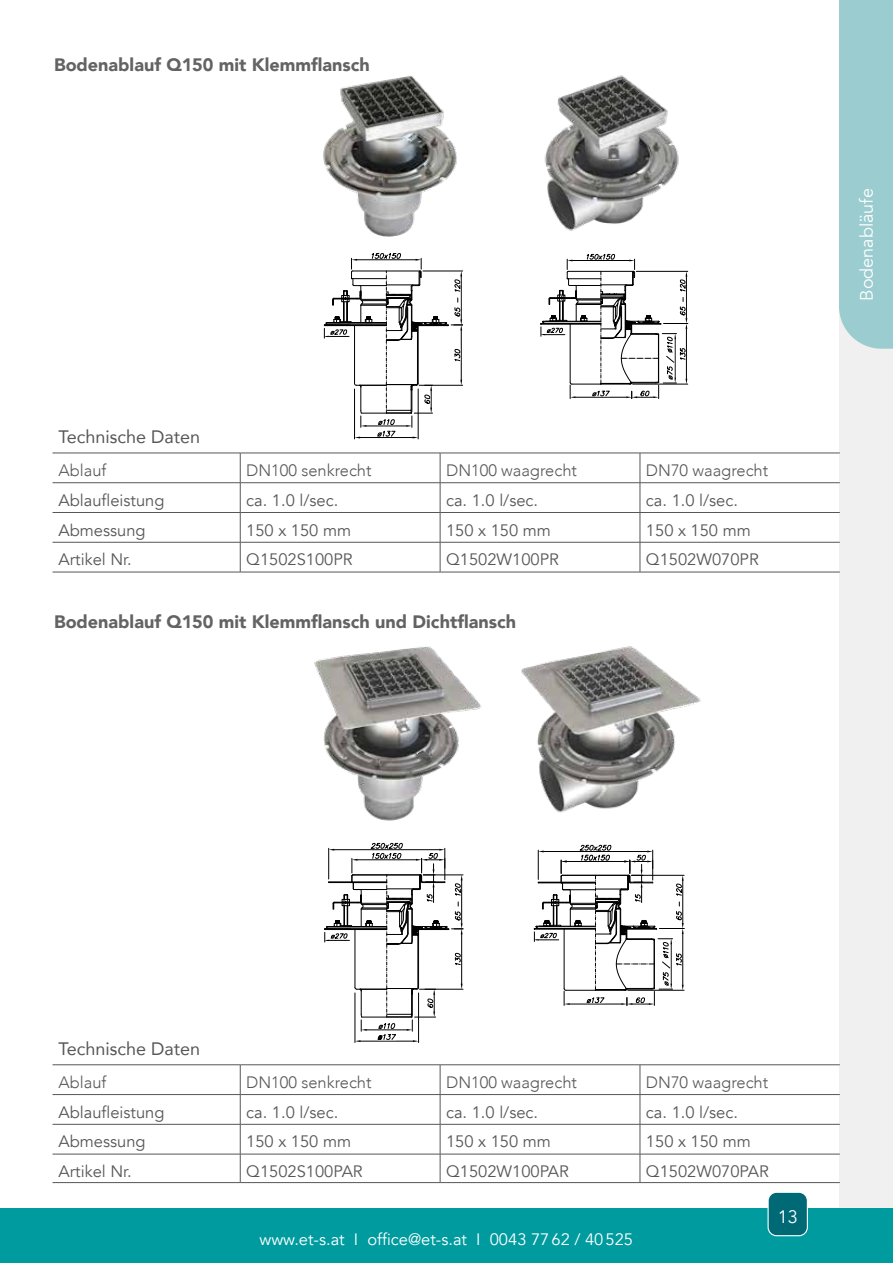
<style>
.page{position:relative;width:893px;height:1263px;background:#fff}
.page>*{position:absolute;margin:0;border:0;box-sizing:border-box;transform-origin:0 0}
.t1{font:900 18px "Avenir";color:#646363}
.t2{font:18px "Avenir";color:#575756}
.t3{font:18px "Avenir";color:#fff}
.t4{font:16.5px "Avenir";color:#575756}
.t5{font:300 16.5px "Avenir";color:#575756}
.t6{font:16.5px "Avenir";color:#fff}
</style>
<div class="page">
<div style="left:839px;top:0;width:54px;height:1213px;background:#f0f0f0"></div>
<div style="left:0;top:1208px;width:893px;height:55px;background:#009b9e"></div>
<div style="left:768px;top:1192px;width:39px;height:44px;background:#006976;border-radius:9px"></div>
<div style="left:767px;top:1192px;width:41px;height:44px;border:1px solid #fff;border-radius:9px"></div>
<div style="left:839px;top:0;width:54px;height:349px;background:#9bcccf"></div>
<hr style="left:240px;top:453px;width:200px;height:1px;background:#575756">
<hr style="left:440px;top:453px;width:200px;height:1px;background:#575756">
<hr style="left:640px;top:453px;width:200px;height:1px;background:#575756">
<hr style="left:53px;top:453px;width:187px;height:1px;background:#575756">
<hr style="left:53px;top:482px;width:187px;height:1px;background:#575756">
<hr style="left:240px;top:482px;width:200px;height:1px;background:#575756">
<hr style="left:440px;top:482px;width:200px;height:1px;background:#575756">
<hr style="left:640px;top:482px;width:200px;height:1px;background:#575756">
<hr style="left:53px;top:512px;width:187px;height:1px;background:#575756">
<hr style="left:240px;top:512px;width:200px;height:1px;background:#575756">
<svg style="left:240px;top:453px;width:1px;height:89px"></svg>
<hr style="left:440px;top:512px;width:200px;height:1px;background:#575756">
<svg style="left:440px;top:453px;width:1px;height:89px"></svg>
<hr style="left:640px;top:512px;width:200px;height:1px;background:#575756">
<svg style="left:640px;top:453px;width:1px;height:89px"></svg>
<hr style="left:53px;top:542px;width:187px;height:1px;background:#575756">
<hr style="left:240px;top:542px;width:200px;height:1px;background:#575756">
<hr style="left:240px;top:542px;width:1px;height:30px;background:#575756">
<hr style="left:440px;top:542px;width:200px;height:1px;background:#575756">
<hr style="left:440px;top:542px;width:1px;height:30px;background:#575756">
<hr style="left:640px;top:542px;width:200px;height:1px;background:#575756">
<hr style="left:640px;top:542px;width:1px;height:30px;background:#575756">
<hr style="left:53px;top:572px;width:187px;height:1px;background:#575756">
<hr style="left:240px;top:572px;width:200px;height:1px;background:#575756">
<hr style="left:440px;top:572px;width:200px;height:1px;background:#575756">
<hr style="left:640px;top:572px;width:200px;height:1px;background:#575756">
<hr style="left:354px;top:389px;width:1px;height:50px;background:#000">
<hr style="left:418px;top:389px;width:1px;height:50px;background:#000">
<svg style="left:324px;top:253px;width:139px;height:185px"></svg>
<hr style="left:240px;top:1064px;width:200px;height:1px;background:#575756">
<hr style="left:440px;top:1064px;width:200px;height:1px;background:#575756">
<hr style="left:640px;top:1064px;width:200px;height:1px;background:#575756">
<hr style="left:53px;top:1064px;width:187px;height:1px;background:#575756">
<hr style="left:53px;top:1094px;width:187px;height:1px;background:#575756">
<hr style="left:240px;top:1094px;width:200px;height:1px;background:#575756">
<svg style="left:240px;top:1065px;width:1px;height:59px"></svg>
<hr style="left:440px;top:1094px;width:200px;height:1px;background:#575756">
<svg style="left:440px;top:1065px;width:1px;height:59px"></svg>
<hr style="left:640px;top:1094px;width:200px;height:1px;background:#575756">
<svg style="left:640px;top:1065px;width:1px;height:59px"></svg>
<hr style="left:53px;top:1124px;width:187px;height:1px;background:#575756">
<hr style="left:240px;top:1124px;width:200px;height:1px;background:#575756">
<hr style="left:240px;top:1124px;width:1px;height:30px;background:#575756">
<hr style="left:440px;top:1124px;width:200px;height:1px;background:#575756">
<hr style="left:440px;top:1124px;width:1px;height:30px;background:#575756">
<hr style="left:640px;top:1124px;width:200px;height:1px;background:#575756">
<hr style="left:640px;top:1124px;width:1px;height:30px;background:#575756">
<hr style="left:53px;top:1154px;width:187px;height:1px;background:#575756">
<hr style="left:240px;top:1154px;width:200px;height:1px;background:#575756">
<svg style="left:240px;top:1154px;width:1px;height:28px"></svg>
<hr style="left:440px;top:1154px;width:200px;height:1px;background:#575756">
<svg style="left:440px;top:1154px;width:1px;height:28px"></svg>
<hr style="left:640px;top:1154px;width:200px;height:1px;background:#575756">
<svg style="left:640px;top:1154px;width:1px;height:28px"></svg>
<hr style="left:53px;top:1182px;width:187px;height:1px;background:#575756">
<hr style="left:240px;top:1182px;width:200px;height:1px;background:#575756">
<hr style="left:440px;top:1182px;width:200px;height:1px;background:#575756">
<hr style="left:640px;top:1182px;width:200px;height:1px;background:#575756">
<img style="left:323px;top:75px;width:134px;height:162px">
<img style="left:544px;top:75px;width:135px;height:156px">
<img style="left:314px;top:646px;width:168px;height:175px">
<img style="left:521px;top:646px;width:180px;height:167px">
<svg style="left:541px;top:254px;width:147px;height:145px"></svg>
<svg style="left:324px;top:843px;width:139px;height:199px"></svg>
<svg style="left:534px;top:845px;width:150px;height:160px"></svg>
<p class="t1" style="left:54px;top:49px;width:317px">Bodenablauf Q150 mit Klemmflansch</p>
<p class="t2" style="left:59px;top:422px;width:143px">Technische Daten</p>
<p class="t5" style="left:59px;top:461px;width:49px">Ablauf</p>
<p class="t5" style="left:246px;top:461px;width:127px">DN100 senkrecht</p>
<p class="t5" style="left:446px;top:461px;width:132px">DN100 waagrecht</p>
<p class="t5" style="left:646px;top:461px;width:124px">DN70 waagrecht</p>
<p class="t4" style="left:59px;top:490px;width:108px">Ablaufleistung</p>
<p class="t4" style="left:246px;top:490px;width:94px">ca. 1.0 l/sec.</p>
<p class="t4" style="left:446px;top:490px;width:94px">ca. 1.0 l/sec.</p>
<p class="t4" style="left:646px;top:490px;width:94px">ca. 1.0 l/sec.</p>
<p class="t4" style="left:59px;top:520px;width:89px">Abmessung</p>
<p class="t4" style="left:246px;top:520px;width:106px">150 x 150 mm</p>
<p class="t4" style="left:446px;top:520px;width:106px">150 x 150 mm</p>
<p class="t4" style="left:646px;top:520px;width:106px">150 x 150 mm</p>
<p class="t4" style="left:59px;top:550px;width:75px">Artikel Nr.</p>
<p class="t4" style="left:246px;top:550px;width:108px">Q1502S100PR</p>
<p class="t4" style="left:446px;top:550px;width:114px">Q1502W100PR</p>
<p class="t4" style="left:646px;top:550px;width:114px">Q1502W070PR</p>
<p class="t1" style="left:54px;top:606px;width:463px">Bodenablauf Q150 mit Klemmflansch und Dichtflansch</p>
<p class="t3" style="left:856px;top:301px;width:114px;rotate:-90deg">Bodenabläufe</p>
<p class="t2" style="left:59px;top:1034px;width:143px">Technische Daten</p>
<p class="t5" style="left:59px;top:1072px;width:49px">Ablauf</p>
<p class="t5" style="left:246px;top:1072px;width:127px">DN100 senkrecht</p>
<p class="t5" style="left:446px;top:1072px;width:132px">DN100 waagrecht</p>
<p class="t5" style="left:646px;top:1072px;width:124px">DN70 waagrecht</p>
<p class="t4" style="left:59px;top:1102px;width:108px">Ablaufleistung</p>
<p class="t4" style="left:246px;top:1102px;width:94px">ca. 1.0 l/sec.</p>
<p class="t4" style="left:446px;top:1102px;width:94px">ca. 1.0 l/sec.</p>
<p class="t4" style="left:646px;top:1102px;width:94px">ca. 1.0 l/sec.</p>
<p class="t4" style="left:59px;top:1132px;width:89px">Abmessung</p>
<p class="t4" style="left:246px;top:1132px;width:106px">150 x 150 mm</p>
<p class="t4" style="left:446px;top:1132px;width:106px">150 x 150 mm</p>
<p class="t4" style="left:646px;top:1132px;width:106px">150 x 150 mm</p>
<p class="t4" style="left:59px;top:1161px;width:75px">Artikel Nr.</p>
<p class="t4" style="left:246px;top:1161px;width:118px">Q1502S100PAR</p>
<p class="t4" style="left:446px;top:1161px;width:124px">Q1502W100PAR</p>
<p class="t4" style="left:646px;top:1161px;width:124px">Q1502W070PAR</p>
<p class="t6" style="left:259px;top:1229px;width:375px">www.et-s.at I office@et-s.at I 0043 7762 / 40525</p>
<p class="t3" style="left:778px;top:1206px;width:22px">13</p>
</div>
